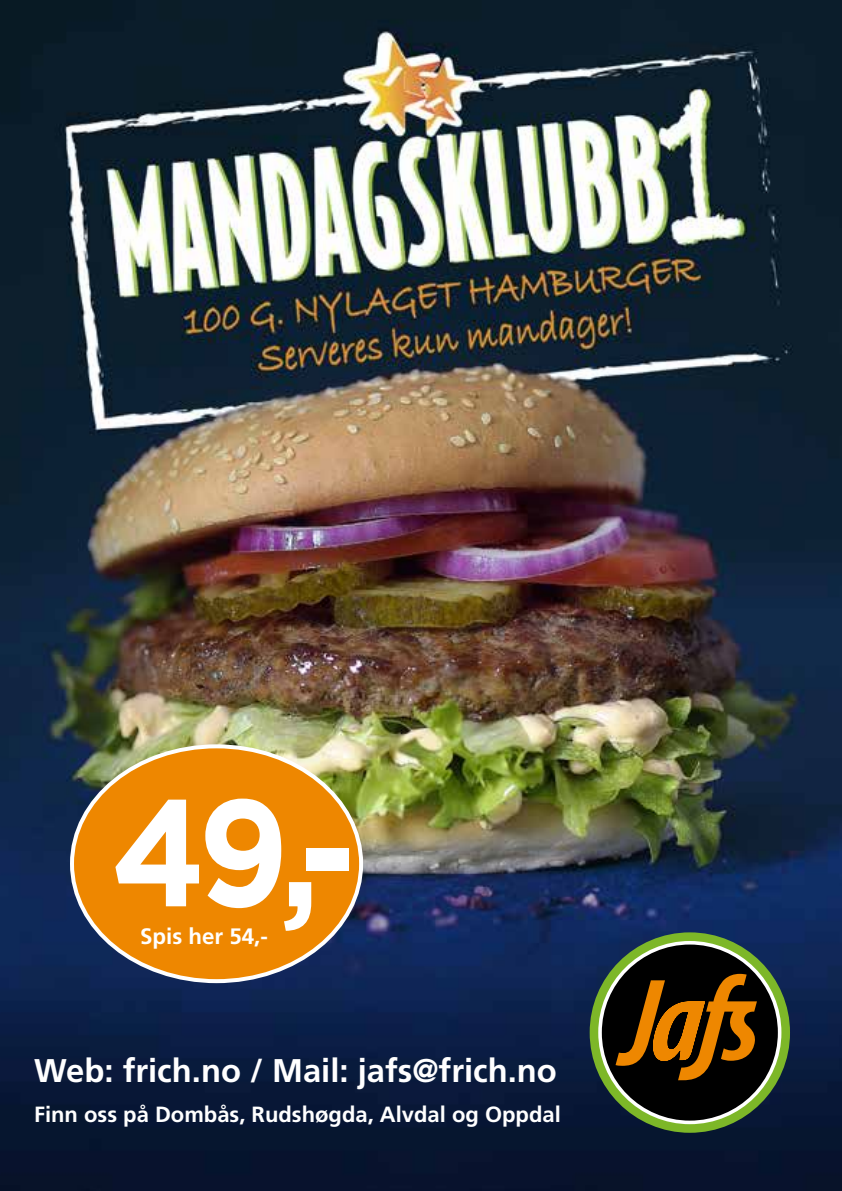
<style>
.page{position:relative;width:842px;height:1191px;background:#fff}
.page>*{position:absolute;margin:0;border:0;box-sizing:border-box;transform-origin:0 0}
.t1{font:700 151.2px "Gotham";color:#fff;scale:.91 1}
.t2{font:700 32.8px "Frutiger";color:#fff}
.t3{font:700 22.4px "Frutiger";color:#fff}
.t4{font:700 22px "Frutiger";color:#fff}
</style>
<div class="page">
<img style="left:0;top:0;width:842px;height:1191px">
<svg style="left:590px;top:932px;width:200px;height:200px;background:#444022"></svg>
<div style="left:72px;top:746px;width:289px;height:235px;background:#ee8700;border-radius:50%"></div>
<h1 class="t1" style="left:111px;top:752px;width:270px">49,-</h1>
<p class="t3" style="left:140px;top:922px;width:129px">Spis her 54,-</p>
<h2 class="t2" style="left:34px;top:1051px;width:524px">Web: frich.no / Mail: jafs@frich.no</h2>
<p class="t4" style="left:34px;top:1101px;width:528px">Finn oss på Dombås, Rudshøgda, Alvdal og Oppdal</p>
</div>
